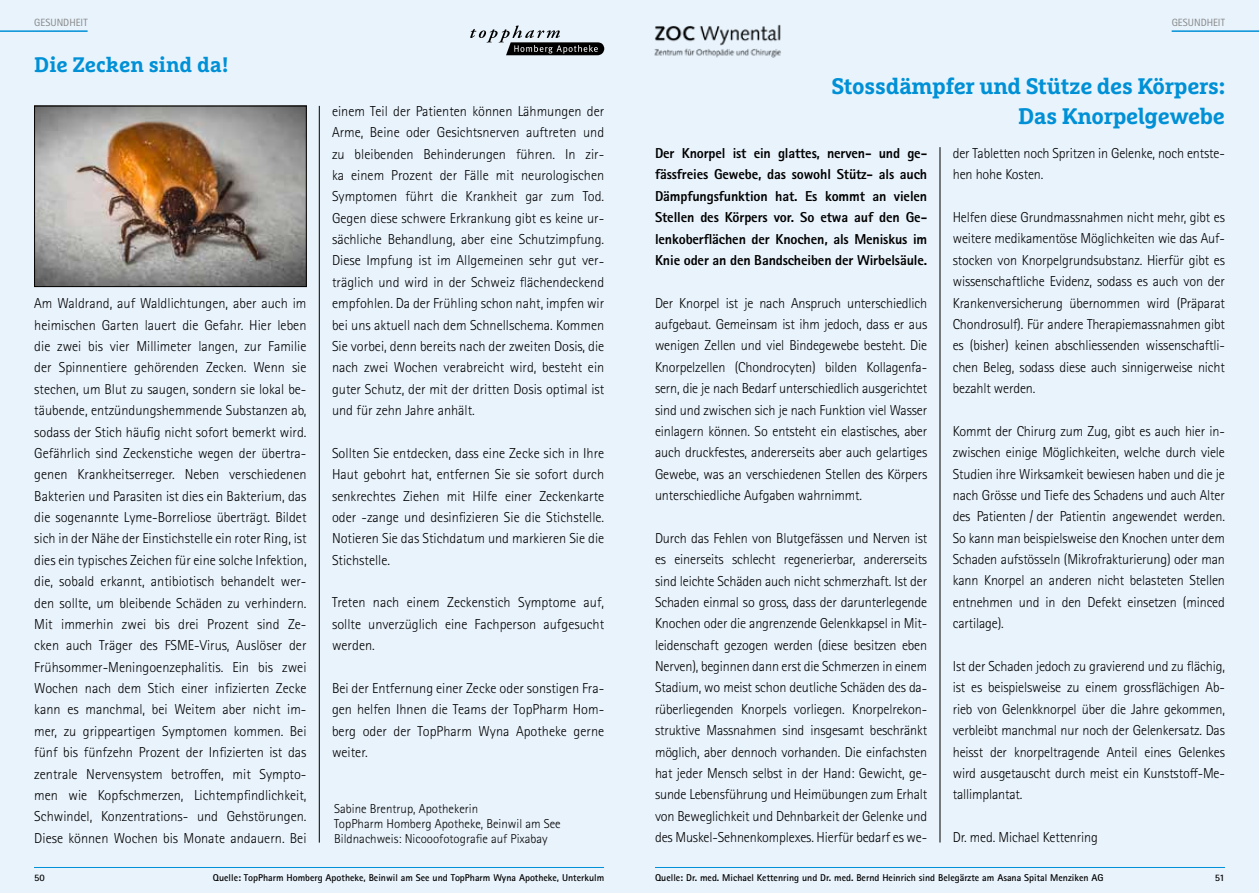
<style>
.page{position:relative;width:1259px;height:893px;background:#fff}
.page>*{position:absolute;margin:0;border:0;box-sizing:border-box;transform-origin:0 0}
.t1{font:700 22.5px/30px "Marselis Slab Pro";letter-spacing:-.015em;color:#0090d6;text-align:right}
.t2{font:700 21px "Marselis Slab Pro";color:#0090d6}
.t3{font:300 14.4px/21.3px "Rotis Sans Serif Std";letter-spacing:-.01em;color:#000;text-align:justify}
.t4{font:800 14.4px/21.3px "Rotis Sans Serif Std";letter-spacing:-.01em;color:#000;text-align:justify}
.t5{font:300 12.9px/15px "Rotis Sans Serif Std";color:#000}
.t6{font:10.5px "Rotis Sans Serif Std";color:#868786}
.t7{font:700 9.9px "Rotis Sans Serif Std";color:#000}
</style>
<div class="page">
<div style="left:0;top:0;width:629px;height:893px;background:#e9f3fc"></div>
<div style="left:629px;top:0;width:630px;height:893px;background:#e9f3fc"></div>
<hr style="left:939px;top:147px;width:1px;height:695px;background:#000">
<img style="left:654px;top:24px;width:127px;height:34px">
<hr style="left:655px;top:867px;width:570px;height:1px;background:#0090d6">
<hr style="left:1171px;top:30px;width:88px;height:2px;background:#0090d6">
<hr style="left:0;top:30px;width:88px;height:2px;background:#0090d6">
<hr style="left:34px;top:867px;width:570px;height:1px;background:#0090d6">
<svg style="left:470px;top:26px;width:134px;height:29px"></svg>
<hr style="left:319px;top:106px;width:1px;height:737px;background:#000">
<img style="left:36px;top:108px;width:268px;height:177px">
<div style="left:34px;top:106px;width:272px;height:181px;border:1px solid #000"></div>
<p class="t6" style="left:34px;top:16px;width:55px">GESUNDHEIT</p>
<p class="t6" style="left:1171px;top:16px;width:55px">GESUNDHEIT</p>
<h2 class="t2" style="left:34px;top:51px;width:195px">Die Zecken sind da!</h2>
<p class="t3" style="left:332px;top:101px;width:274px">einem Teil der Patienten können Lähmungen der Arme, Beine oder Gesichtsnerven auftreten und zu bleibenden Behinderungen führen. In zir&shy;ka einem Prozent der Fälle mit neurologischen Symptomen führt die Krankheit gar zum Tod.<br>Gegen diese schwere Erkrankung gibt es keine ur&shy;sächliche Behandlung, aber eine Schutzimpfung.<br>Diese Impfung ist im Allgemeinen sehr gut ver&shy;träglich und wird in der Schweiz flächendeckend empfohlen. Da der Frühling schon naht, impfen wir bei uns aktuell nach dem Schnellschema. Kommen Sie vorbei, denn bereits nach der zweiten Dosis, die nach zwei Wochen verabreicht wird, besteht ein guter Schutz, der mit der dritten Dosis optimal ist und für zehn Jahre anhält.</p>
<p class="t3" style="left:332px;top:443px;width:274px">Sollten Sie entdecken, dass eine Zecke sich in Ihre Haut gebohrt hat, entfernen Sie sie sofort durch senkrechtes Ziehen mit Hilfe einer Zeckenkarte oder -zange und desinfizieren Sie die Stichstelle.<br>Notieren Sie das Stichdatum und markieren Sie die Stichstelle.</p>
<p class="t3" style="left:332px;top:592px;width:274px">Treten nach einem Zeckenstich Symptome auf, sollte unverzüglich eine Fachperson aufgesucht werden.</p>
<p class="t3" style="left:332px;top:678px;width:274px">Bei der Entfernung einer Zecke oder sonstigen Fra&shy;gen helfen Ihnen die Teams der TopPharm Hom&shy;berg oder der TopPharm Wyna Apotheke gerne weiter.</p>
<p class="t3" style="left:34px;top:293px;width:274px">Am Waldrand, auf Waldlichtungen, aber auch im heimischen Garten lauert die Gefahr. Hier leben die zwei bis vier Millimeter langen, zur Familie der Spinnentiere gehörenden Zecken. Wenn sie stechen, um Blut zu saugen, sondern sie lokal be&shy;täubende, entzündungshemmende Substanzen ab, sodass der Stich häufig nicht sofort bemerkt wird.<br>Gefährlich sind Zeckenstiche wegen der übertra&shy;genen Krankheitserreger. Neben verschiedenen Bakterien und Parasiten ist dies ein Bakterium, das die sogenannte Lyme-Borreliose überträgt. Bildet sich in der Nähe der Einstichstelle ein roter Ring, ist dies ein typisches Zeichen für eine solche Infektion, die, sobald erkannt, antibiotisch behandelt wer&shy;den sollte, um bleibende Schäden zu verhindern.<br>Mit immerhin zwei bis drei Prozent sind Ze&shy;cken auch Träger des FSME-Virus, Auslöser der Frühsommer-Meningoenzephalitis. Ein bis zwei Wochen nach dem Stich einer infizierten Zecke kann es manchmal, bei Weitem aber nicht im&shy;mer, zu grippeartigen Symptomen kommen. Bei fünf bis fünfzehn Prozent der Infizierten ist das zentrale Nervensystem betroffen, mit Sympto&shy;men wie Kopfschmerzen, Lichtempfindlichkeit, Schwindel, Konzentrations- und Gehstörungen.<br>Diese können Wochen bis Monate andauern. Bei</p>
<p class="t5" style="left:334px;top:801px;width:228px">Sabine Brentrup, Apothekerin<br>TopPharm Homberg Apotheke, Beinwil am See<br>Bildnachweis: Nicooofotografie auf Pixabay</p>
<p class="t7" style="left:213px;top:871px;width:393px">Quelle: TopPharm Homberg Apotheke, Beinwil am See und TopPharm Wyna Apotheke, Unterkulm</p>
<p class="t7" style="left:34px;top:871px;width:12px">50</p>
<h1 class="t1" style="left:831px;top:71px;width:395px">Stossdämpfer und Stütze des Körpers:<br>Das Knorpelgewebe</h1>
<p class="t4" style="left:655px;top:142px;width:274px">Der Knorpel ist ein glattes, nerven- und ge&shy;fässfreies Gewebe, das sowohl Stütz- als auch Dämpfungsfunktion hat. Es kommt an vielen Stellen des Körpers vor. So etwa auf den Ge&shy;lenkoberflächen der Knochen, als Meniskus im Knie oder an den Bandscheiben der Wirbelsäule.</p>
<p class="t3" style="left:655px;top:292px;width:274px">Der Knorpel ist je nach Anspruch unterschiedlich aufgebaut. Gemeinsam ist ihm jedoch, dass er aus wenigen Zellen und viel Bindegewebe besteht. Die Knorpelzellen (Chondrocyten) bilden Kollagenfa&shy;sern, die je nach Bedarf unterschiedlich ausgerichtet sind und zwischen sich je nach Funktion viel Wasser einlagern können. So entsteht ein elastisches, aber auch druckfestes, andererseits aber auch gelartiges Gewebe, was an verschiedenen Stellen des Körpers unterschiedliche Aufgaben wahrnimmt.</p>
<p class="t3" style="left:655px;top:527px;width:274px">Durch das Fehlen von Blutgefässen und Nerven ist es einerseits schlecht regenerierbar, andererseits sind leichte Schäden auch nicht schmerzhaft. Ist der Schaden einmal so gross, dass der darunterlegende Knochen oder die angrenzende Gelenkkapsel in Mit&shy;leidenschaft gezogen werden (diese besitzen eben Nerven), beginnen dann erst die Schmerzen in einem Stadium, wo meist schon deutliche Schäden des da&shy;rüberliegenden Knorpels vorliegen. Knorpelrekon&shy;struktive Massnahmen sind insgesamt beschränkt möglich, aber dennoch vorhanden. Die einfachsten hat jeder Mensch selbst in der Hand: Gewicht, ge&shy;sunde Lebensführung und Heimübungen zum Erhalt von Beweglichkeit und Dehnbarkeit der Gelenke und des Muskel-Sehnenkomplexes. Hierfür bedarf es we-</p>
<p class="t3" style="left:952px;top:143px;width:274px">der Tabletten noch Spritzen in Gelenke, noch entste&shy;hen hohe Kosten.</p>
<p class="t3" style="left:952px;top:207px;width:274px">Helfen diese Grundmassnahmen nicht mehr, gibt es weitere medikamentöse Möglichkeiten wie das Auf&shy;stocken von Knorpelgrundsubstanz. Hierfür gibt es wissenschaftliche Evidenz, sodass es auch von der Krankenversicherung übernommen wird (Präparat Chondrosulf). Für andere Therapiemassnahmen gibt es (bisher) keinen abschliessenden wissenschaftli&shy;chen Beleg, sodass diese auch sinnigerweise nicht bezahlt werden.</p>
<p class="t3" style="left:952px;top:421px;width:274px">Kommt der Chirurg zum Zug, gibt es auch hier in&shy;zwischen einige Möglichkeiten, welche durch viele Studien ihre Wirksamkeit bewiesen haben und die je nach Grösse und Tiefe des Schadens und auch Alter des Patienten / der Patientin angewendet werden.<br>So kann man beispielsweise den Knochen unter dem Schaden aufstösseln (Mikrofrakturierung) oder man kann Knorpel an anderen nicht belasteten Stellen entnehmen und in den Defekt einsetzen (minced cartilage).</p>
<p class="t3" style="left:952px;top:656px;width:274px">Ist der Schaden jedoch zu gravierend und zu flächig, ist es beispielsweise zu einem grossflächigen Ab&shy;rieb von Gelenkknorpel über die Jahre gekommen, verbleibt manchmal nur noch der Gelenkersatz. Das heisst der knorpeltragende Anteil eines Gelenkes wird ausgetauscht durch meist ein Kunststoff-Me&shy;tallimplantat.</p>
<p class="t3" style="left:952px;top:827px;width:147px">Dr. med. Michael Kettenring</p>
<p class="t7" style="left:655px;top:872px;width:450px">Quelle: Dr. med. Michael Kettenring und Dr. med. Bernd Heinrich sind Belegärzte am Asana Spital Menziken AG</p>
<p class="t7" style="left:1214px;top:871px;width:12px">51</p>
</div>
